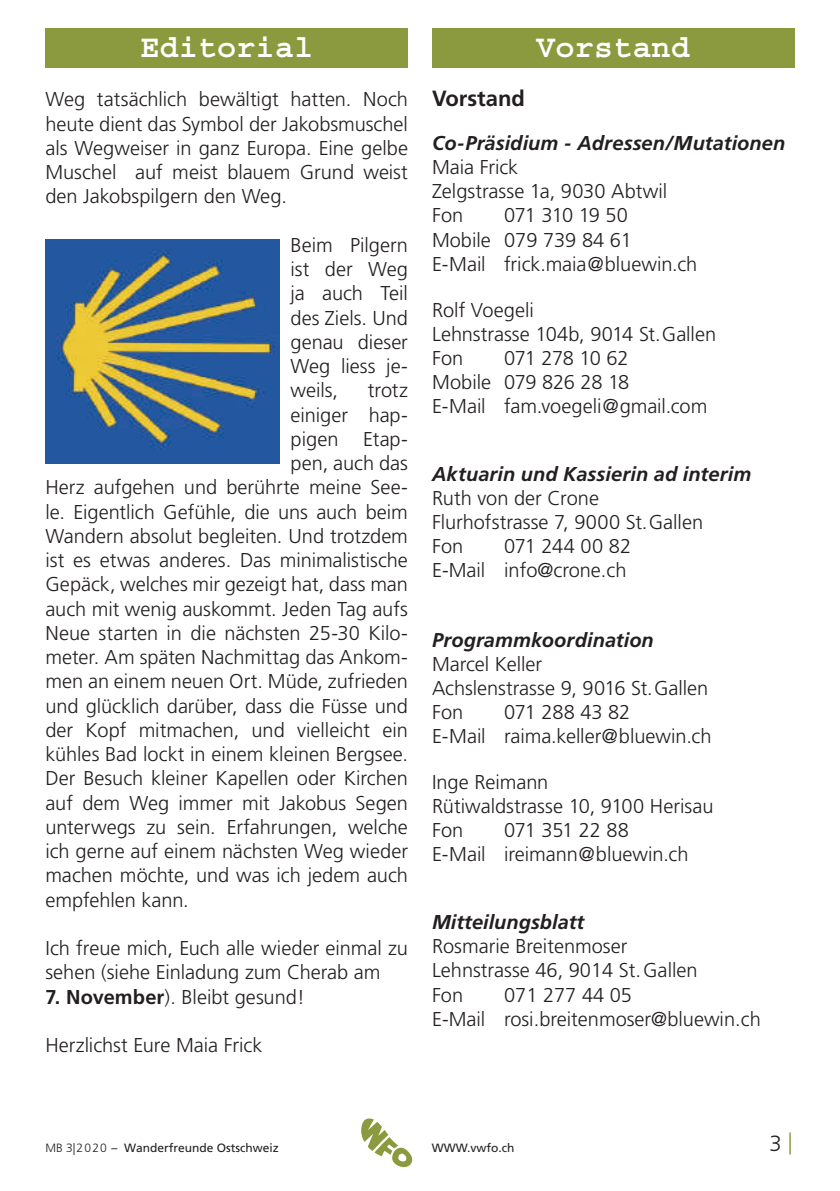
<style>
.page{position:relative;width:840px;height:1191px;background:#fff}
.page>*{position:absolute;margin:0;border:0;box-sizing:border-box;transform-origin:0 0}
.t1{font:700 32px "Courier";color:#fff}
.t2{font:700 22px "Frutiger";color:#231f20}
.t3{font:300 22px "Frutiger LT";color:#231f20}
.t4{font:300 20px/24.2px "Frutiger";color:#231f20}
.t5{font:300 20px/24px "Frutiger LT";color:#231f20}
.t6{font:italic 700 20px "Frutiger";letter-spacing:.005em;color:#231f20}
.t7{font:300 20px "Frutiger";letter-spacing:-.04em;color:#231f20}
.t8{font:12px "Frutiger";color:#231f20}
.s1{font-weight:700}
.s2{font-family:"Frutiger LT";font-weight:300}
.s3{color:#8b9a3e}
</style>
<div class="page">
<svg style="left:361px;top:1118px;width:51px;height:49px"></svg>
<div style="left:431px;top:28px;width:363px;height:40px;background:#8b9a3e"></div>
<div style="left:45px;top:28px;width:363px;height:40px;background:#8b9a3e"></div>
<img style="left:45px;top:240px;width:234px;height:223px">
<h1 class="t1" style="left:140px;top:31px;width:174px">Editorial</h1>
<h1 class="t1" style="left:536px;top:31px;width:155px">Vorstand</h1>
<p class="t4" style="left:45px;top:87px;width:364px;text-align:justify">Weg tatsächlich bewältigt hatten. Noch heute dient das Symbol der Jakobsmuschel als Wegweiser in ganz Europa. Eine gelbe Muschel auf meist blauem Grund weist den Jakobspilgern den Weg.</p>
<p class="t4" style="left:290px;top:233px;width:119px;text-align:justify">Beim Pilgern ist der Weg ja auch Teil des Ziels. Und genau dieser Weg liess je&shy;weils,</p>
<p class="t2" style="left:432px;top:86px;width:94px">Vorstand</p>
<p class="t6" style="left:432px;top:132px;width:355px">Co-Präsidium - Adressen/Mutationen</p>
<p class="t4" style="left:432px;top:155px;width:237px">Maia Frick<br>Zelgstrasse 1a, 9030 Abtwil<br>Fon</p>
<p class="t7" style="left:504px;top:204px;width:125px">071 310 19 50</p>
<p class="t5" style="left:432px;top:228px;width:201px">Mobile 079 739 84 61</p>
<p class="t4" style="left:432px;top:251px;width:267px">E-Mail frick.maia@bluewin.ch</p>
<p class="t4" style="left:432px;top:297px;width:285px">Rolf Voegeli<br>Lehnstrasse 104b, 9014 St.Gallen<br>Fon</p>
<p class="t4" style="left:432px;top:346px;width:277px;text-indent:72px">071 278 10 62<br>Mobile 079 826 28 18<br>E-Mail fam.voegeli@gmail.com</p>
<p class="t4" style="left:367px;top:378px;width:42px">trotz</p>
<p class="t4" style="left:290px;top:402px;width:119px">einiger hap-</p>
<p class="t4" style="left:290px;top:427px;width:119px">pigen Etap-</p>
<p class="t4" style="left:290px;top:451px;width:119px">pen, auch das</p>
<p class="t4" style="left:45px;top:475px;width:364px">Herz aufgehen und berührte meine See-</p>
<p class="t4" style="left:45px;top:499px;width:364px">le. Eigentlich Gefühle, die uns auch beim</p>
<p class="t4" style="left:45px;top:524px;width:364px">Wandern absolut begleiten. Und trotzdem</p>
<p class="t4" style="left:45px;top:548px;width:364px">ist es etwas anderes. Das minimalistische</p>
<p class="t4" style="left:45px;top:572px;width:364px">Gepäck, welches mir gezeigt hat, dass man</p>
<p class="t4" style="left:45px;top:596px;width:364px">auch mit wenig auskommt. Jeden Tag aufs</p>
<p class="t4" style="left:45px;top:621px;width:364px">Neue starten in die nächsten 25-30 Kilo-</p>
<p class="t4" style="left:45px;top:645px;width:364px">meter. Am späten Nachmittag das Ankom-</p>
<p class="t4" style="left:45px;top:669px;width:364px">men an einem neuen Ort. Müde, zufrieden</p>
<p class="t4" style="left:45px;top:693px;width:364px">und glücklich darüber, dass die Füsse und</p>
<p class="t4" style="left:45px;top:718px;width:364px">der Kopf mitmachen, und vielleicht ein</p>
<p class="t4" style="left:45px;top:742px;width:364px">kühles Bad lockt in einem kleinen Bergsee.</p>
<p class="t4" style="left:45px;top:766px;width:364px">Der Besuch kleiner Kapellen oder Kirchen</p>
<p class="t4" style="left:45px;top:790px;width:364px">auf dem Weg immer mit Jakobus Segen</p>
<p class="t4" style="left:45px;top:815px;width:364px">unterwegs zu sein. Erfahrungen, welche</p>
<p class="t4" style="left:45px;top:839px;width:364px">ich gerne auf einem nächsten Weg wieder</p>
<p class="t4" style="left:45px;top:863px;width:364px">machen möchte, und was ich jedem auch</p>
<p class="t4" style="left:45px;top:887px;width:145px">empfehlen kann.</p>
<p class="t4" style="left:45px;top:936px;width:364px">Ich freue mich, Euch alle wieder einmal zu sehen (siehe Einladung zum Cherab am</p>
<p class="t4" style="left:45px;top:984px;width:261px"><span class="s1">7. November</span>). Bleibt gesund!</p>
<p class="t4" style="left:45px;top:1033px;width:218px">Herzlichst Eure Maia Frick</p>
<p class="t6" style="left:432px;top:462px;width:320px">Aktuarin und Kassierin ad interim</p>
<p class="t4" style="left:432px;top:486px;width:272px">Ruth von der Crone<br>Flurhofstrasse 7, 9000 St.Gallen<br>Fon</p>
<p class="t4" style="left:504px;top:534px;width:128px">071 244 00 82</p>
<p class="t5" style="left:432px;top:558px;width:196px">E-Mail info@crone.ch</p>
<p class="t6" style="left:432px;top:628px;width:223px">Programmkoordination</p>
<p class="t4" style="left:432px;top:652px;width:278px">Marcel Keller<br>Achslenstrasse 9, 9016 St.Gallen<br>Fon</p>
<p class="t4" style="left:432px;top:700px;width:281px;text-align:center">071 288 43 82<br>E-Mail raima.keller@bluewin.ch</p>
<p class="t4" style="left:432px;top:770px;width:283px">Inge Reimann<br>Rütiwaldstrasse 10, 9100 Herisau<br>Fon</p>
<p class="t4" style="left:432px;top:818px;width:258px;text-indent:72px">071 351 22 88<br>E-Mail ireimann@bluewin.ch</p>
<p class="t6" style="left:432px;top:910px;width:154px">Mitteilungsblatt</p>
<p class="t5" style="left:432px;top:934px;width:267px">Rosmarie Breitenmoser<br>Lehnstrasse 46, 9014 St.Gallen<br>Fon</p>
<p class="t5" style="left:432px;top:982px;width:330px;text-indent:72px">071 277 44 05<br>E-Mail rosi.breitenmoser@bluewin.ch</p>
<p class="t8" style="left:45px;top:1140px;width:235px"><span class="s2">MB 3|2020</span> – Wanderfreunde Ostschweiz</p>
<p class="t8" style="left:431px;top:1140px;width:84px">WWW.vwfo.ch</p>
<p class="t3" style="left:769px;top:1131px;width:25px">3 <span class="s3">|</span></p>
</div>
